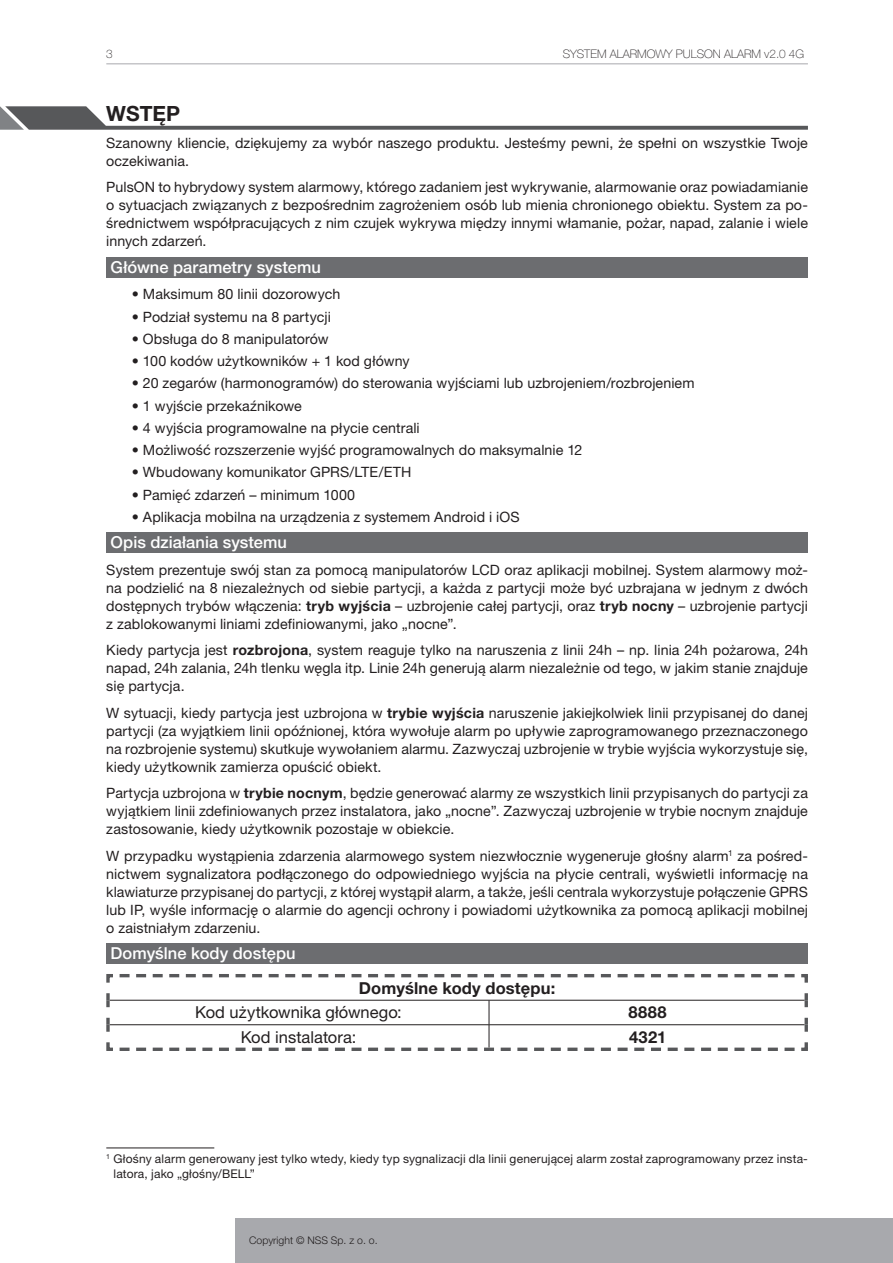
<style>
.page{position:relative;width:893px;height:1263px;background:#fff}
.page>*{position:absolute;margin:0;border:0;box-sizing:border-box;transform-origin:0 0}
.t1{font:700 21px "Helvetica Neue LT Pro";color:#231f20}
.t2{font:500 16.5px "Helvetica Neue LT Pro";color:#fff}
.t3{font:16.5px/24.6px "Helvetica Neue LT Pro";color:#231f20}
.t4{font:700 16.5px "Helvetica Neue LT Pro";letter-spacing:.025em;color:#231f20}
.t5{font:14.25px/18px "Helvetica Neue LT Pro";letter-spacing:.005em;color:#231f20;text-align:justify}
.t6{font:12px/15px "Helvetica Neue LT Pro";letter-spacing:.015em;color:#231f20}
.t7{font:100 11.85px "Helvetica Neue LT Pro";color:#231f20}
.s1{font-weight:700}
</style>
<div class="page">
<div style="left:235px;top:1218px;width:658px;height:45px;background:#a8a9ad"></div>
<hr style="left:106px;top:63px;width:702px;height:1px;background:#a8a9ad">
<svg style="left:0;top:106px;width:808px;height:24px"></svg>
<div style="left:106px;top:257px;width:702px;height:21px;background:#6c6d70"></div>
<div style="left:106px;top:532px;width:702px;height:21px;background:#6c6d70"></div>
<div style="left:106px;top:943px;width:702px;height:21px;background:#6c6d70"></div>
<svg style="left:106px;top:974px;width:702px;height:77px"></svg>
<hr style="left:106px;top:1148px;width:108px;height:1px;background:#231f20">
<p class="t7" style="left:563px;top:47px;width:243px">SYSTEM ALARMOWY PULSON ALARM v2.0 4G</p>
<p class="t1" style="left:106px;top:101px;width:75px">WSTĘP</p>
<p class="t5" style="left:106px;top:134px;width:703px">Szanowny kliencie, dziękujemy za wybór naszego produktu. Jesteśmy pewni, że spełni on wszystkie Twoje oczekiwania.</p>
<p class="t5" style="left:106px;top:178px;width:703px">PulsON to hybrydowy system alarmowy, którego zadaniem jest wykrywanie, alarmowanie oraz powiadamianie o sytuacjach związanych z bezpośrednim zagrożeniem osób lub mienia chronionego obiektu. System za po&shy;średnictwem współpracujących z nim czujek wykrywa między innymi włamanie, pożar, napad, zalanie i wiele innych zdarzeń.</p>
<p class="t2" style="left:111px;top:257px;width:212px">Główne parametry systemu</p>
<p class="t5" style="left:132px;top:285px;width:210px">• Maksimum 80 linii dozorowych</p>
<p class="t5" style="left:132px;top:307px;width:200px">• Podział systemu na 8 partycji</p>
<p class="t5" style="left:132px;top:330px;width:198px">• Obsługa do 8 manipulatorów</p>
<p class="t5" style="left:132px;top:352px;width:279px">• 100 kodów użytkowników + 1 kod główny</p>
<p class="t5" style="left:132px;top:374px;width:564px">• 20 zegarów (harmonogramów) do sterowania wyjściami lub uzbrojeniem/rozbrojeniem</p>
<p class="t5" style="left:132px;top:396px;width:172px">• 1 wyjście przekaźnikowe</p>
<p class="t5" style="left:132px;top:419px;width:289px">• 4 wyjścia programowalne na płycie centrali</p>
<p class="t5" style="left:132px;top:441px;width:452px">• Możliwość rozszerzenie wyjść programowalnych do maksymalnie 12</p>
<p class="t5" style="left:132px;top:463px;width:281px">• Wbudowany komunikator GPRS/LTE/ETH</p>
<p class="t5" style="left:132px;top:485px;width:225px">• Pamięć zdarzeń – minimum 1000</p>
<p class="t5" style="left:132px;top:508px;width:389px">• Aplikacja mobilna na urządzenia z systemem Android i iOS</p>
<p class="t2" style="left:111px;top:533px;width:178px">Opis działania systemu</p>
<p class="t5" style="left:106px;top:561px;width:703px">System prezentuje swój stan za pomocą manipulatorów LCD oraz aplikacji mobilnej. System alarmowy moż&shy;na podzielić na 8 niezależnych od siebie partycji, a każda z partycji może być uzbrajana w jednym z dwóch dostępnych trybów włączenia: <span class="s1">tryb wyjścia</span> – uzbrojenie całej partycji, oraz <span class="s1">tryb nocny</span> – uzbrojenie partycji z zablokowanymi liniami zdefiniowanymi, jako „nocne”.</p>
<p class="t5" style="left:106px;top:641px;width:703px">Kiedy partycja jest <span class="s1">rozbrojona</span>, system reaguje tylko na naruszenia z linii 24h – np. linia 24h pożarowa, 24h napad, 24h zalania, 24h tlenku węgla itp. Linie 24h generują alarm niezależnie od tego, w jakim stanie znajduje się partycja.</p>
<p class="t5" style="left:106px;top:704px;width:703px">W sytuacji, kiedy partycja jest uzbrojona w <span class="s1">trybie wyjścia</span> naruszenie jakiejkolwiek linii przypisanej do danej partycji (za wyjątkiem linii opóźnionej, która wywołuje alarm po upływie zaprogramowanego przeznaczonego na rozbrojenie systemu) skutkuje wywołaniem alarmu. Zazwyczaj uzbrojenie w trybie wyjścia wykorzystuje się, kiedy użytkownik zamierza opuścić obiekt.</p>
<p class="t5" style="left:106px;top:784px;width:703px">Partycja uzbrojona w <span class="s1">trybie nocnym</span>, będzie generować alarmy ze wszystkich linii przypisanych do partycji za wyjątkiem linii zdefiniowanych przez instalatora, jako „nocne”. Zazwyczaj uzbrojenie w trybie nocnym znajduje zastosowanie, kiedy użytkownik pozostaje w obiekcie.</p>
<p class="t5" style="left:106px;top:847px;width:703px">W przypadku wystąpienia zdarzenia alarmowego system niezwłocznie wygeneruje głośny alarm<sup>1</sup> za pośred&shy;nictwem sygnalizatora podłączonego do odpowiedniego wyjścia na płycie centrali, wyświetli informację na klawiaturze przypisanej do partycji, z której wystąpił alarm, a także, jeśli centrala wykorzystuje połączenie GPRS lub IP, wyśle informację o alarmie do agencji ochrony i powiadomi użytkownika za pomocą aplikacji mobilnej o zaistniałym zdarzeniu.</p>
<p class="t2" style="left:111px;top:944px;width:187px">Domyślne kody dostępu</p>
<p class="t3" style="left:195px;top:975px;width:362px;text-indent:164px"><span class="s1">Domyślne kody dostępu:<br></span>Kod użytkownika głównego:</p>
<p class="t4" style="left:629px;top:1002px;width:40px">8888</p>
<p class="t3" style="left:241px;top:1024px;width:117px">Kod instalatora:</p>
<p class="t4" style="left:629px;top:1027px;width:39px">4321</p>
<p class="t6" style="left:114px;top:1151px;width:696px;text-indent:-7px"><sup>1</sup> Głośny alarm generowany jest tylko wtedy, kiedy typ sygnalizacji dla linii generującej alarm został zaprogramowany przez insta&shy;latora, jako „głośny/BELL”</p>
</div>
